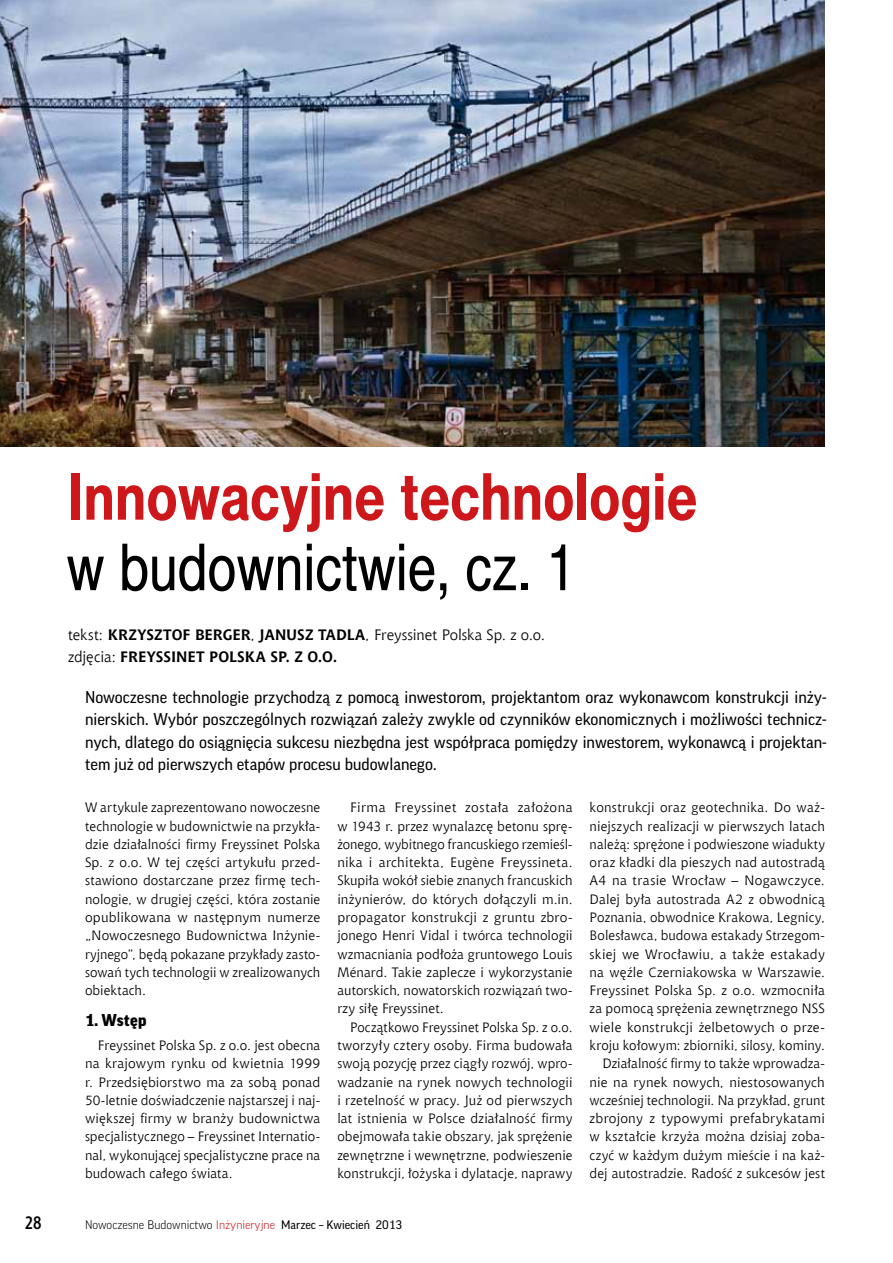
<style>
.page{position:relative;width:893px;height:1263px;background:#fff}
.page>*{position:absolute;margin:0;border:0;box-sizing:border-box;transform-origin:0 0}
.t1{font:700 64.5px "Switzer Cnd TTEFN";letter-spacing:.01em;color:#cd171a}
.t2{font:64.5px "Switzer Cnd TTEFN";letter-spacing:.01em;color:#000}
.t3{font:700 18px "Aerton Cnd EFN";color:#000}
.t4{font:16.5px/22.5px "Good Pro";color:#000;text-align:justify}
.t5{font:900 16.5px "Good Pro";color:#000}
.t6{font:700 15px/22.5px "Chianti EU";color:#000}
.t7{font:13.5px/18.3px "Chianti EU";letter-spacing:.01em;color:#000;text-align:justify}
.t8{font:300 12px "Good Pro";color:#000}
.s1{font-weight:400}
.s2{color:#cd171a}
</style>
<div class="page">
<img style="left:0;top:0;width:825px;height:446px">
<h1 class="t1" style="left:67px;top:457px;width:632px">Innowacyjne technologie</h1>
<h1 class="t2" style="left:67px;top:530px;width:510px">w budownictwie, cz. 1</h1>
<p class="t6" style="left:68px;top:624px;width:479px"><span class="s1">tekst:</span> KRZYSZTOF BERGER<span class="s1">,</span> JANUSZ TADLA<span class="s1">, Freyssinet Polska Sp. z o.o. zdjęcia:</span> FREYSSIN ET POLSKA SP. Z O.O.</p>
<p class="t4" style="left:85px;top:685px;width:743px">Nowoczesne technologie przychodzą z pomocą inwestorom, projektantom oraz wykonawcom konstrukcji inży&shy;nierskich. Wybór poszczególnych rozwiązań zależy zwykle od czynników ekonomicznych i możliwości technicz&shy;nych, dlatego do osiągnięcia sukcesu niezbędna jest współpraca pomiędzy inwestorem, wykonawcą i projektan&shy;tem już od pierwszych etapów procesu budowlanego.</p>
<p class="t7" style="left:85px;top:798px;width:237px">W artykule zaprezentowano nowoczesne technologie w budownictwie na przykła&shy;dzie działalności firmy Freyssinet Polska Sp. z o.o. W tej części artykułu przed&shy;stawiono dostarczane przez firmę tech&shy;nologie, w drugiej części, która zostanie opublikowana w następnym numerze „Nowoczesnego Budownictwa Inżynie&shy;ryjnego”, będą pokazane przykłady zasto&shy;sowań tych technologii w zrealizowanych obiektach.</p>
<p class="t5" style="left:85px;top:1011px;width:63px">1. Wstęp</p>
<p class="t7" style="left:85px;top:1036px;width:237px;text-indent:13px">Freyssinet Polska Sp. z o.o. jest obecna na krajowym rynku od kwietnia 1999 r. Przedsiębiorstwo ma za sobą ponad 50-letnie doświadczenie najstarszej i naj&shy;większej firmy w branży budownictwa specjalistycznego – Freyssinet Internatio&shy;nal, wykonującej specjalistyczne prace na budowach całego świata.</p>
<p class="t7" style="left:337px;top:798px;width:237px;text-indent:13px">Firma Freyssinet została założona w 1943 r. przez wynalazcę betonu sprę&shy;żonego, wybitnego francuskiego rzemieśl&shy;nika i architekta, Eugène Freyssineta.<br>Skupiła wokół siebie znanych francuskich inżynierów, do których dołączyli m.in. propagator konstrukcji z gruntu zbro&shy;jonego Henri Vidal i twórca technologii wzmacniania podłoża gruntowego Louis Ménard. Takie zaplecze i wykorzystanie autorskich, nowatorskich rozwiązań two&shy;rzy siłę Freyssinet.</p>
<p class="t7" style="left:337px;top:1018px;width:237px;text-indent:13px">Początkowo Freyssinet Polska Sp. z o.o. tworzyły cztery osoby. Firma budowała swoją pozycję przez ciągły rozwój, wpro&shy;wadzanie na rynek nowych technologii i rzetelność w pracy. Już od pierwszych lat istnienia w Polsce działalność firmy obejmowała takie obszary, jak sprężenie zewnętrzne i wewnętrzne, podwieszenie konstrukcji, łożyska i dylatacje, naprawy</p>
<h2 class="t3" style="left:25px;top:1212px;width:18px">28</h2>
<p class="t8" style="left:85px;top:1218px;width:319px">Nowoczesne Budownictwo <span class="s2">Inżynieryjne</span> <span class="s1">Marzec – Kwiecień 2013</span></p>
<p class="t7" style="left:590px;top:798px;width:237px;text-align:right">konstrukcji oraz geotechnika. Do waż&shy;niejszych realizacji w pierwszych latach należą: sprężone i podwieszone wiadukty oraz kładki dla pieszych nad autostradą A4 na trasie Wrocław – Nogawczyce.<br>Dalej była autostrada A2 z obwodnicą Poznania, obwodnice Krakowa, Legnicy, Bolesławca, budowa estakady Strzegom&shy;skiej we Wrocławiu, a także estakady na węźle Czerniakowska w Warszawie.<br>Freyssinet Polska Sp. z o.o. wzmocniła za pomocą sprężenia zewnętrznego NSS wiele konstrukcji żelbetowych o prze&shy;kroju kołowym: zbiorniki, silosy, kominy.<br>Działalność firmy to także wprowadza&shy;nie na rynek nowych, niestosowanych wcześniej technologii. Na przykład, grunt zbrojony z typowymi prefabrykatami w kształcie krzyża można dzisiaj zoba&shy;czyć w każdym dużym mieście i na każ&shy;dej autostradzie. Radość z sukcesów jest</p>
</div>
